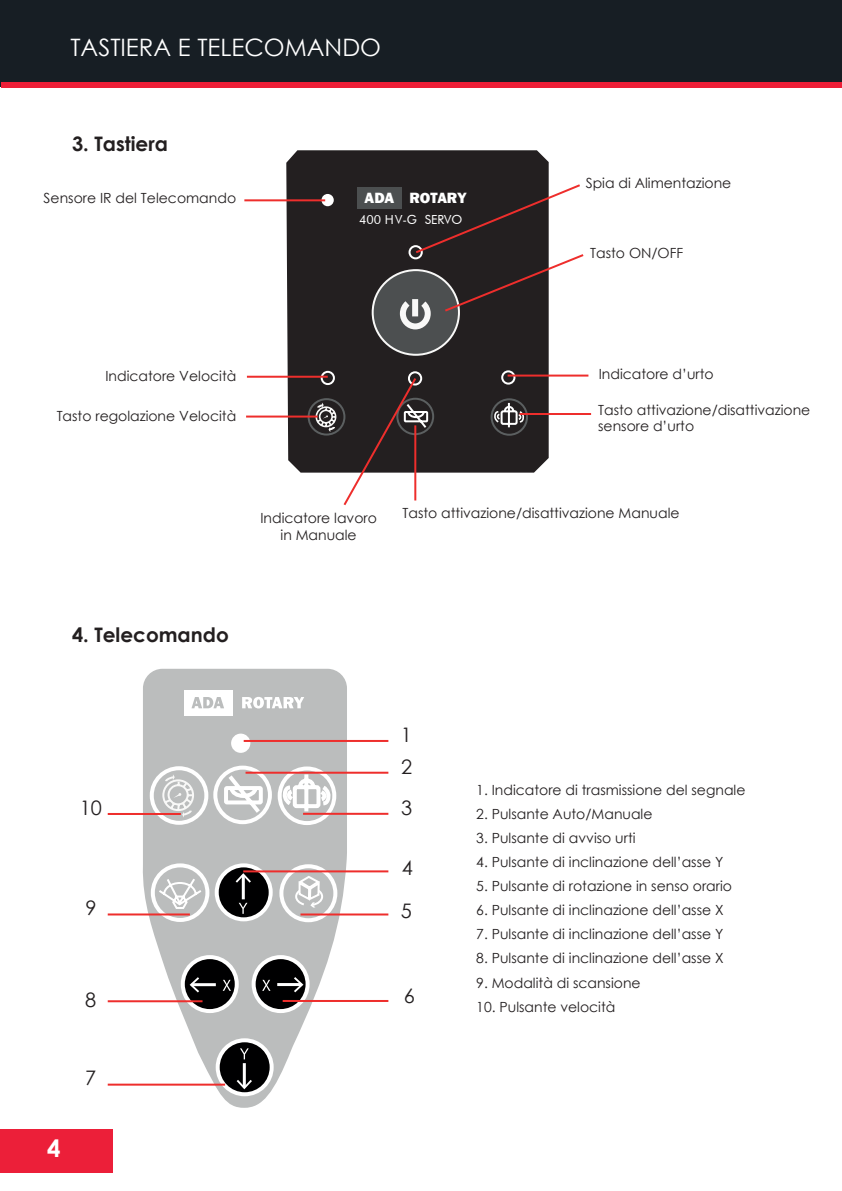
<style>
.page{position:relative;width:842px;height:1191px;background:#fff}
.page>*{position:absolute;margin:0;border:0;box-sizing:border-box;transform-origin:0 0}
.t1{font:24px "Century Gothic";color:#fff}
.t2{font:700 24px "Century Gothic";color:#fff}
.t3{font:700 20px "Century Gothic";color:#231f20}
.t4{font:20px "Century Gothic";color:#231f20}
.t5{font:800 15.2px "Franklin Gothic";color:#fff}
.t6{font:14px/16.8px "Century Gothic";color:#231f20}
.t7{font:12.6px "Futura BT";color:#fff}
</style>
<div class="page">
<div style="left:0;top:0;width:842px;height:87px;background:#171e24"></div>
<div style="left:1px;top:82px;width:841px;height:6px;background:#ed1e37"></div>
<div style="left:0;top:1128px;width:112px;height:44px;background:#ec1f39"></div>
<svg style="left:286px;top:150px;width:263px;height:322px;background:#332f30"></svg>
<hr style="left:508px;top:374px;width:80px;height:2px;background:#ee2e2c">
<hr style="left:519px;top:413px;width:72px;height:2px;background:#ee2e2c">
<svg style="left:307px;top:183px;width:279px;height:323px"></svg>
<hr style="left:247px;top:376px;width:81px;height:2px;background:#ee2e2c">
<hr style="left:246px;top:415px;width:72px;height:2px;background:#ee2e2c">
<hr style="left:244px;top:199px;width:81px;height:2px;background:#ee2e2c">
<svg style="left:142px;top:669px;width:205px;height:438px;fill:#bbbdbd"></svg>
<div style="left:184px;top:690px;width:48px;height:25px;background:#fff"></div>
<svg style="left:191px;top:697px;width:33px;height:11px"></svg>
<svg style="left:242px;top:697px;width:62px;height:11px"></svg>
<div style="left:231px;top:733px;width:19px;height:20px;background:#fff;border-radius:50%"></div>
<svg style="left:148px;top:763px;width:190px;height:161px"></svg>
<div style="left:183px;top:957px;width:54px;height:54px;background:#000001;border-radius:50%"></div>
<div style="left:181px;top:955px;width:58px;height:58px;border:4px solid #fff;border-radius:50%"></div>
<div style="left:254px;top:957px;width:54px;height:54px;background:#000001;border-radius:50%"></div>
<div style="left:252px;top:955px;width:58px;height:58px;border:4px solid #fff;border-radius:50%"></div>
<div style="left:218px;top:1040px;width:54px;height:54px;background:#000001;border-radius:50%"></div>
<div style="left:216px;top:1038px;width:58px;height:58px;border:4px solid #fff;border-radius:50%"></div>
<svg style="left:240px;top:1048px;width:9px;height:11px"></svg>
<hr style="left:243px;top:1063px;width:3px;height:24px;background:#fff">
<svg style="left:237px;top:1079px;width:15px;height:10px"></svg>
<hr style="left:192px;top:983px;width:24px;height:3px;background:#fff">
<svg style="left:190px;top:977px;width:9px;height:15px"></svg>
<hr style="left:277px;top:983px;width:24px;height:3px;background:#fff">
<svg style="left:294px;top:977px;width:9px;height:15px"></svg>
<svg style="left:223px;top:979px;width:8px;height:11px"></svg>
<svg style="left:262px;top:979px;width:8px;height:11px"></svg>
<hr style="left:244px;top:740px;width:144px;height:2px;background:#ee2e2c">
<hr style="left:303px;top:813px;width:85px;height:2px;background:#ee2e2c">
<hr style="left:246px;top:771px;width:142px;height:2px;background:#ee2e2c">
<hr style="left:243px;top:870px;width:145px;height:2px;background:#ee2e2c">
<hr style="left:300px;top:913px;width:88px;height:2px;background:#ee2e2c">
<hr style="left:283px;top:1000px;width:105px;height:2px;background:#ee2e2c">
<hr style="left:108px;top:1083px;width:117px;height:2px;background:#ee2e2c">
<hr style="left:108px;top:1000px;width:95px;height:2px;background:#ee2e2c">
<hr style="left:108px;top:913px;width:82px;height:2px;background:#ee2e2c">
<hr style="left:108px;top:813px;width:73px;height:2px;background:#ee2e2c">
<p class="t1" style="left:70px;top:31px;width:312px">TASTIERA E TELECOMANDO</p>
<p class="t3" style="left:72px;top:129px;width:97px">3. Tastiera</p>
<p class="t6" style="left:44px;top:190px;width:194px">Sensore IR del Telecomando</p>
<p class="t5" style="left:365px;top:188px;width:103px">ADA ROTARY</p>
<p class="t7" style="left:359px;top:212px;width:105px">400 HV-G SERVO</p>
<p class="t6" style="left:586px;top:174px;width:147px">Spia di Alimentazione</p>
<p class="t6" style="left:590px;top:244px;width:95px">Tasto ON/OFF</p>
<p class="t6" style="left:105px;top:367px;width:132px">Indicatore Velocità</p>
<p class="t6" style="left:57px;top:407px;width:181px">Tasto regolazione Velocità</p>
<p class="t6" style="left:599px;top:365px;width:116px">Indicatore d’urto</p>
<p class="t6" style="left:598px;top:401px;width:214px">Tasto attivazione/disattivazione sensore d’urto</p>
<p class="t6" style="left:260px;top:509px;width:118px">Indicatore lavoro</p>
<p class="t6" style="left:281px;top:526px;width:78px">in Manuale</p>
<p class="t6" style="left:403px;top:504px;width:278px">Tasto attivazione/disattivazione Manuale</p>
<p class="t3" style="left:72px;top:619px;width:158px">4. Telecomando</p>
<p class="t4" style="left:80px;top:794px;width:24px">10</p>
<p class="t4" style="left:85px;top:893px;width:13px">9</p>
<h1 class="t2" style="left:47px;top:1129px;width:15px">4</h1>
<p class="t4" style="left:85px;top:985px;width:13px">8</p>
<p class="t4" style="left:85px;top:1064px;width:13px">7</p>
<p class="t4" style="left:401px;top:721px;width:13px">1</p>
<p class="t4" style="left:401px;top:753px;width:13px">2</p>
<p class="t4" style="left:401px;top:794px;width:13px">3</p>
<p class="t4" style="left:402px;top:853px;width:13px">4</p>
<p class="t4" style="left:401px;top:896px;width:13px">5</p>
<p class="t4" style="left:404px;top:981px;width:13px">6</p>
<p class="t6" style="left:476px;top:781px;width:271px">1. Indicatore di trasmissione del segnale</p>
<p class="t6" style="left:476px;top:805px;width:178px">2. Pulsante Auto/Manuale</p>
<p class="t6" style="left:476px;top:829px;width:161px">3. Pulsante di avviso urti</p>
<p class="t6" style="left:476px;top:853px;width:249px">4. Pulsante di inclinazione dell’asse Y</p>
<p class="t6" style="left:476px;top:877px;width:257px">5. Pulsante di rotazione in senso orario</p>
<p class="t6" style="left:476px;top:901px;width:249px">6. Pulsante di inclinazione dell’asse X</p>
<p class="t6" style="left:476px;top:925px;width:249px">7. Pulsante di inclinazione dell’asse Y</p>
<p class="t6" style="left:476px;top:949px;width:249px">8. Pulsante di inclinazione dell’asse X</p>
<p class="t6" style="left:476px;top:973px;width:166px">9. Modalità di scansione</p>
<p class="t6" style="left:476px;top:997px;width:141px">10. Pulsante velocità</p>
</div>
